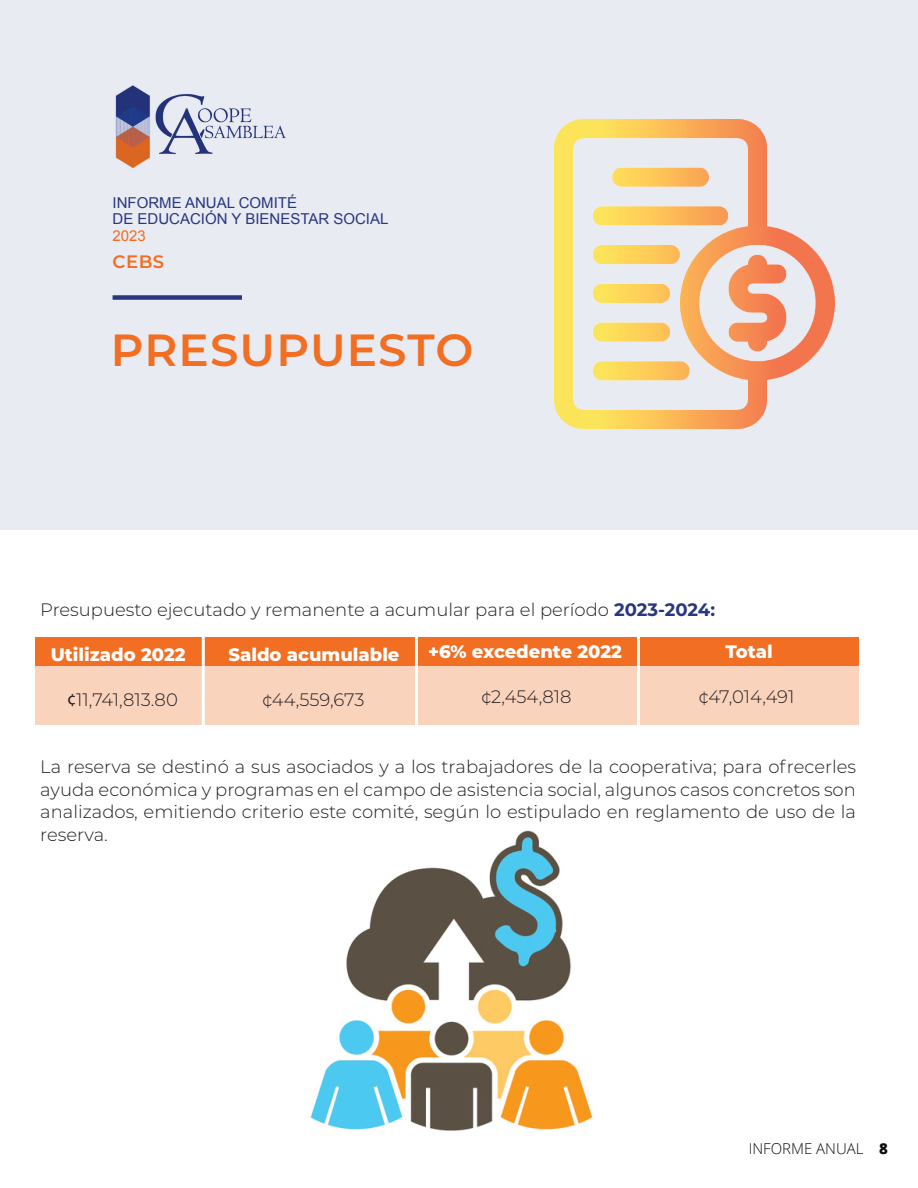
<style>
.page{position:relative;width:918px;height:1188px;background:#fff}
.page>*{position:absolute;margin:0;border:0;box-sizing:border-box;transform-origin:0 0}
.t1{font:600 45px "Montserrat";letter-spacing:.025em;color:#f16e22}
.t2{font:300 18px/22.5px "Montserrat";color:#231f20;text-align:justify}
.t3{font:800 18px "Montserrat";color:#fff}
.t4{font:600 18px "Montserrat";color:#f16e22}
.t5{font:15px/16.5px "Arial";color:#283780}
.t6{font:300 15px "Open Sans";color:#0e100e}
.t7{font:15px "Arial";color:#f16e22}
.s1{font-weight:700;color:#283780}
.s2{font-family:"Myriad Pro";font-weight:400}
.s3{font-weight:800}
</style>
<div class="page">
<img style="left:310px;top:830px;width:283px;height:301px">
<div style="left:35px;top:638px;width:380px;height:87px;background:#fad3bd"></div>
<div style="left:35px;top:638px;width:380px;height:28px;background:#f16e22"></div>
<div style="left:418px;top:638px;width:218px;height:87px;background:#fad3bd"></div>
<div style="left:418px;top:638px;width:218px;height:28px;background:#f16e22"></div>
<hr style="left:202px;top:627px;width:3px;height:99px;background:#fff">
<div style="left:640px;top:638px;width:218px;height:87px;background:#fad3bd"></div>
<div style="left:640px;top:638px;width:218px;height:28px;background:#f16e22"></div>
<div style="left:0;top:0;width:918px;height:529px;background:#e9ebf2"></div>
<div style="left:113px;top:295px;width:129px;height:5px;background:#283780"></div>
<img style="left:555px;top:120px;width:279px;height:308px">
<img style="left:115px;top:85px;width:171px;height:83px">
<p class="t5" style="left:113px;top:194px;width:277px">INFORME ANUAL COMITÉ<br>DE EDUCACIÓN Y BIENESTAR SOCIAL</p>
<p class="t7" style="left:113px;top:225px;width:35px">2023</p>
<p class="t4" style="left:113px;top:249px;width:53px">CEBS</p>
<h1 class="t1" style="left:111px;top:319px;width:364px">PRESUPUESTO</h1>
<p class="t2" style="left:40px;top:597px;width:676px">Presupuesto ejecutado y remanente a acumular para el período <span class="s1">2023-2024:</span></p>
<p class="t3" style="left:51px;top:641px;width:136px">Utilizado 2022</p>
<p class="t3" style="left:228px;top:641px;width:173px">Saldo acumulable</p>
<p class="t2" style="left:67px;top:687px;width:112px"><span class="s2">¢</span>11,741,813.80</p>
<p class="t2" style="left:262px;top:687px;width:104px">¢44,559,673</p>
<p class="t3" style="left:428px;top:639px;width:195px">+6% excedente 2022</p>
<p class="t2" style="left:481px;top:685px;width:92px">¢2,454,818</p>
<p class="t3" style="left:725px;top:639px;width:49px">Total</p>
<p class="t2" style="left:699px;top:685px;width:97px">¢47,014,491</p>
<p class="t2" style="left:40px;top:755px;width:817px">La reserva se destinó a sus asociados y a los trabajadores de la cooperativa; para ofrecerles ayuda económica y programas en el campo de asistencia social, algunos casos concretos son analizados, emitiendo criterio este comité, según lo estipulado en reglamento de uso de la reserva.</p>
<p class="t6" style="left:749px;top:1138px;width:141px">INFORME ANUAL <span class="s3">8</span></p>
</div>
